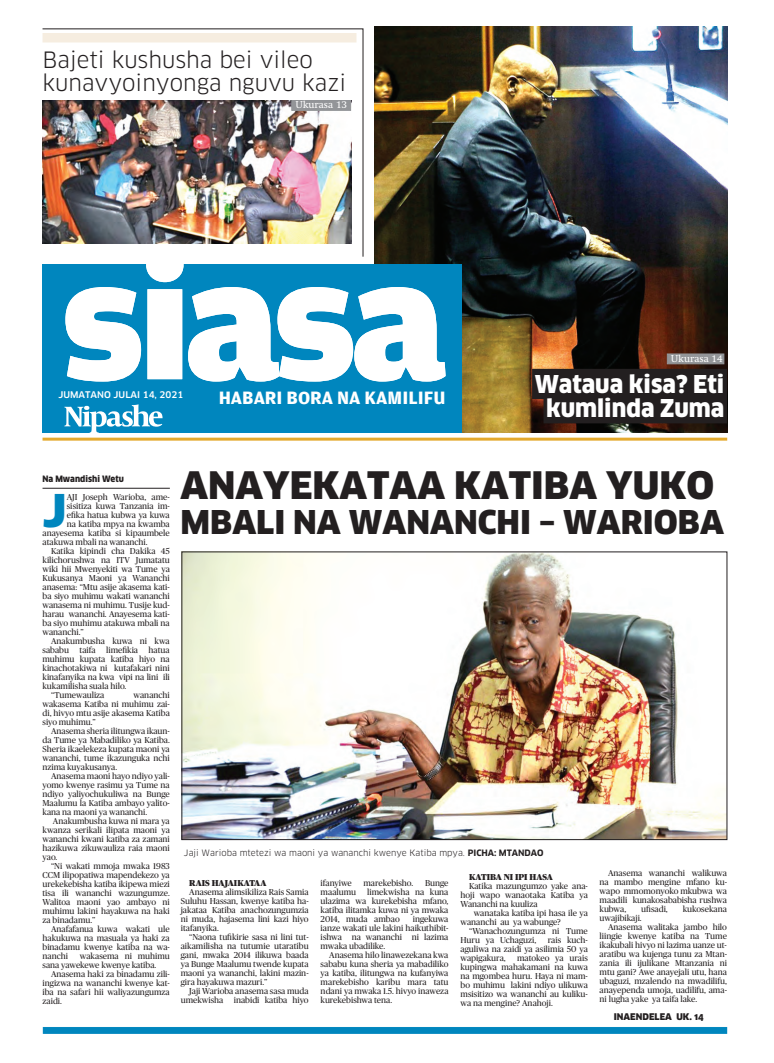
<style>
.page{position:relative;width:774px;height:1063px;background:#fff}
.page>*{position:absolute;margin:0;border:0;box-sizing:border-box;transform-origin:0 0}
.t1{font:900 44.1px "Clan";color:#0086be}
.t2{font:900 37px "Clan";color:#231f20}
.t3{font:900 32px "Clan";color:#231f20}
.t4{font:900 24px/24.4px "Clan";color:#fff;text-align:center;scale:.96 1}
.t5{font:22px/23px "Clan";color:#231f20}
.t6{font:700 18.9px "Amplitude";color:#fff}
.t7{font:10px "Swift";color:#fff}
.t8{font:500 9px "Clan";color:#fff}
.t9{font:900 9px "Clan OSF";color:#231f20}
.t10{font:8.6px/9px "Publico";color:#231f20;text-align:justify}
.t11{font:8.6px "Clan";color:#231f20}
.t12{font:900 8.6px "Publico";color:#231f20}
.t13{font:900 8.6px "Clan";color:#231f20;scale:.95 1}
.s1{font-weight:700}
</style>
<div class="page">
<hr style="left:43px;top:488px;width:127px;height:1px;background:#231f20">
<img style="left:375px;top:27px;width:352px;height:406px">
<div style="left:43px;top:265px;width:418px;height:168px;background:#0086be"></div>
<svg style="left:64px;top:404px;width:99px;height:29px"></svg>
<div style="left:667px;top:353px;width:57px;height:11px;background:#939598;border:1px solid #939598"></div>
<hr style="left:43px;top:438px;width:684px;height:3px;background:#e4a92d">
<img style="left:184px;top:554px;width:541px;height:284px">
<div style="left:182px;top:552px;width:545px;height:288px;border:1px solid #231f20"></div>
<svg style="left:42px;top:29px;width:321px;height:218px"></svg>
<div style="left:43px;top:33px;width:313px;height:9px;background:#f6ede0"></div>
<svg style="left:65px;top:247px;width:381px;height:135px;fill:#fff"></svg>
<img style="left:43px;top:100px;width:308px;height:144px">
<div style="left:532px;top:369px;width:195px;height:30px;background:#231f20"></div>
<div style="left:543px;top:393px;width:184px;height:30px;background:#231f20"></div>
<div style="left:43px;top:1027px;width:684px;height:7px;background:#0086be"></div>
<div style="left:291px;top:100px;width:60px;height:11px;background:#939598"></div>
<h3 class="t5" style="left:43px;top:48px;width:305px">Bajeti kushusha bei vileo kunavyoinyonga nguvu kazi</h3>
<p class="t7" style="left:296px;top:99px;width:53px">Ukurasa 13</p>
<p class="t8" style="left:58px;top:390px;width:126px">JUMATANO JULAI 14, 2021</p>
<h3 class="t6" style="left:219px;top:387px;width:228px">HABARI BORA NA KAMILIFU</h3>
<p class="t7" style="left:671px;top:353px;width:53px">Ukurasa 14</p>
<h3 class="t4" style="left:535px;top:372px;width:199px">Wataua kisa? Eti kumlinda Zuma</h3>
<p class="t13" style="left:43px;top:474px;width:87px">Na Mwandishi Wetu</p>
<h1 class="t1" style="left:43px;top:486px;width:26px">J</h1>
<p class="t10" style="left:67px;top:492px;width:105px">AJI Joseph Warioba, ame-</p>
<p class="t10" style="left:67px;top:501px;width:105px">sisitiza kuwa Tanzania im-</p>
<p class="t10" style="left:67px;top:510px;width:105px">efika hatua kubwa ya kuwa</p>
<p class="t10" style="left:67px;top:519px;width:105px">na katiba mpya na kwamba</p>
<p class="t10" style="left:43px;top:528px;width:129px">anayesema katiba si kipaumbele</p>
<p class="t10" style="left:43px;top:537px;width:107px">atakuwa mbali na wananchi.</p>
<p class="t10" style="left:51px;top:546px;width:120px">Katika kipindi cha Dakika 45</p>
<p class="t10" style="left:43px;top:555px;width:129px">kilichorushwa na ITV Jumatatu</p>
<p class="t10" style="left:43px;top:564px;width:129px">wiki hii Mwenyekiti wa Tume ya</p>
<p class="t10" style="left:43px;top:574px;width:129px">Kukusanya Maoni ya Wananchi</p>
<p class="t10" style="left:43px;top:583px;width:129px">anasema: “Mtu asije akasema kati-</p>
<p class="t10" style="left:43px;top:592px;width:129px">ba siyo muhimu wakati wananchi</p>
<p class="t10" style="left:43px;top:601px;width:129px">wanasema ni muhimu. Tusije kud-</p>
<p class="t10" style="left:43px;top:610px;width:129px">harau wananchi. Anayesema kati-</p>
<p class="t10" style="left:43px;top:619px;width:129px">ba siyo muhimu atakuwa mbali na</p>
<p class="t10" style="left:43px;top:628px;width:43px">wananchi.”</p>
<p class="t10" style="left:51px;top:637px;width:120px">Anakumbusha kuwa ni kwa</p>
<p class="t10" style="left:43px;top:646px;width:129px">sababu taifa limefikia hatua</p>
<p class="t10" style="left:43px;top:655px;width:129px">muhimu kupata katiba hiyo na</p>
<p class="t10" style="left:43px;top:664px;width:129px">kinachotakiwa ni kutafakari nini</p>
<p class="t10" style="left:43px;top:673px;width:129px">kinafanyika na kwa vipi na lini ili</p>
<p class="t10" style="left:43px;top:682px;width:85px">kukamilisha suala hilo.</p>
<p class="t10" style="left:51px;top:691px;width:55px">“Tumewauliza</p>
<p class="t10" style="left:43px;top:691px;width:129px;text-indent:91px">wananchi wakasema Katiba ni muhimu zai&shy;di, hivyo mtu asije akasema Katiba siyo muhimu.”</p>
<p class="t10" style="left:43px;top:727px;width:129px;text-indent:8px">Anasema sheria ilitungwa ikaun&shy;da Tume ya Mabadiliko ya Katiba.<br>Sheria ikaelekeza kupata maoni ya wananchi, tume ikazunguka nchi nzima kuyakusanya.</p>
<p class="t10" style="left:43px;top:772px;width:129px;text-indent:8px">Anasema maoni hayo ndiyo yali&shy;yomo kwenye rasimu ya Tume na ndiyo yaliyochukuliwa na Bunge Maalumu la Katiba ambayo yalito&shy;kana na maoni ya wananchi.</p>
<p class="t10" style="left:43px;top:817px;width:129px;text-indent:10px">Anakumbusha kuwa ni mara ya kwanza serikali ilipata maoni ya wananchi kwani katiba za zamani hazikuwa zikuwauliza raia maoni yao.</p>
<p class="t10" style="left:43px;top:862px;width:129px;text-indent:8px">“Ni wakati mmoja mwaka 1983<br>CCM ilipopatiwa mapendekezo ya urekekebisha katiba ikipewa miezi tisa ili wananchi wazungumze.<br>Walitoa maoni yao ambayo ni muhimu lakini hayakuwa na haki za binadamu.”</p>
<p class="t10" style="left:43px;top:925px;width:129px;text-indent:8px">Anafafanua kuwa wakati ule hakukuwa na masuala ya haki za binadamu kwenye katiba na wa&shy;nanchi</p>
<p class="t10" style="left:43px;top:952px;width:129px;text-indent:37px">wakasema ni muhimu sana yawekewe kwenye katiba.</p>
<p class="t10" style="left:43px;top:970px;width:129px;text-indent:8px">Anasema haki za binadamu zili&shy;ingizwa na wananchi kwenye kat&shy;iba na safari hii waliyazungumza zaidi.</p>
<h2 class="t2" style="left:180px;top:464px;width:535px">ANAYEKATAA KATIBA YUKO</h2>
<h3 class="t3" style="left:180px;top:504px;width:545px">MBALI NA WANANCHI – WARIOBA</h3>
<p class="t11" style="left:184px;top:849px;width:361px">Jaji Warioba mtetezi wa maoni ya wananchi kwenye Katiba mpya. <span class="s1">PICHA: MTANDAO</span></p>
<p class="t12" style="left:189px;top:878px;width:79px">RAIS HAJAIKATAA</p>
<p class="t10" style="left:181px;top:888px;width:129px;text-indent:8px">Anasema alimsikiliza Rais Samia Suluhu Hassan, kwenye katiba ha&shy;jakataa Katiba anachozungumzia ni muda, hajasema lini kazi hiyo itafanyika.</p>
<p class="t10" style="left:181px;top:933px;width:129px;text-indent:8px">“Naona tufikirie sasa ni lini tut&shy;aikamilisha na tutumie utaratibu gani, mwaka 2014 ilikuwa baada ya Bunge Maalumu twende kupata maoni ya wananchi, lakini mazin&shy;gira hayakuwa mazuri.”</p>
<p class="t10" style="left:181px;top:987px;width:129px;text-align:right">Jaji Warioba anasema sasa muda umekwisha inabidi katiba hiyo</p>
<p class="t12" style="left:469px;top:872px;width:85px">KATIBA NI IPI HASA</p>
<p class="t10" style="left:460px;top:882px;width:129px;text-indent:8px">Katika mazungumzo yake ana&shy;hoji wapo wanaotaka Katiba ya Wananchi na kuuliza</p>
<p class="t10" style="left:460px;top:909px;width:129px;text-indent:13px">wanataka katiba ipi hasa ile ya wananchi au ya wabunge?</p>
<p class="t10" style="left:460px;top:927px;width:129px;text-indent:8px">“Wanachozungumza ni Tume<br>Huru ya Uchaguzi,</p>
<p class="t10" style="left:321px;top:879px;width:33px">ifanyiwe</p>
<p class="t10" style="left:363px;top:879px;width:51px">marekebisho.</p>
<p class="t10" style="left:425px;top:879px;width:25px">Bunge</p>
<p class="t10" style="left:321px;top:888px;width:37px">maalumu</p>
<p class="t10" style="left:321px;top:888px;width:129px;text-indent:47px">limekwisha na kuna ulazima wa kurekebisha mfano, katiba ilitamka kuwa ni ya mwaka 2014, muda ambao</p>
<p class="t10" style="left:321px;top:915px;width:129px;text-indent:92px">ingekuwa ianze wakati ule lakini haikuthibit&shy;ishwa na wananchi ni lazima mwaka ubadilike.</p>
<p class="t10" style="left:321px;top:951px;width:129px;text-indent:8px">Anasema hilo linawezekana kwa sababu kuna sheria ya mabadiliko ya katiba, ilitungwa na kufanyiwa marekebisho karibu mara tatu ndani ya mwaka 1.5. hivyo inaweza kurekebishwa tena.</p>
<p class="t10" style="left:460px;top:936px;width:129px;text-indent:87px">rais kuch&shy;aguliwa na zaidi ya asilimia 50 ya wapigakura,</p>
<p class="t10" style="left:460px;top:954px;width:129px;text-indent:57px">matokeo ya urais kupingwa mahakamani na kuwa na mgombea huru. Haya ni mam&shy;bo muhimu lakini ndiyo ulikuwa msisitizo wa wananchi au kuliku&shy;wa na mengine? Anahoji.</p>
<p class="t10" style="left:600px;top:869px;width:129px;text-indent:8px">Anasema wananchi walikuwa na mambo mengine mfano ku&shy;wapo mmomonyoko mkubwa wa maadili kunakosababisha rushwa kubwa,</p>
<p class="t10" style="left:641px;top:905px;width:28px">ufisadi,</p>
<p class="t10" style="left:683px;top:905px;width:46px">kukosekana</p>
<p class="t10" style="left:600px;top:914px;width:44px">uwajibikaji.</p>
<p class="t10" style="left:608px;top:923px;width:120px">Anasema walitaka jambo hilo</p>
<p class="t10" style="left:600px;top:932px;width:129px">liingie kwenye katiba na Tume</p>
<p class="t10" style="left:600px;top:941px;width:129px">ikakubali hivyo ni lazima uanze ut-</p>
<p class="t10" style="left:600px;top:950px;width:129px">aratibu wa kujenga tunu za Mtan-</p>
<p class="t10" style="left:600px;top:959px;width:129px">zania ili ijulikane Mtanzania ni</p>
<p class="t10" style="left:600px;top:968px;width:129px">mtu gani? Awe anayejali utu, hana</p>
<p class="t10" style="left:600px;top:977px;width:129px">ubaguzi, mzalendo na mwadilifu,</p>
<p class="t10" style="left:600px;top:986px;width:129px">anayependa umoja, uadilifu, ama-</p>
<p class="t10" style="left:600px;top:995px;width:99px">ni lugha yake ya taifa lake.</p>
<p class="t9" style="left:614px;top:1012px;width:91px">INAENDELEA UK. 14</p>
</div>
